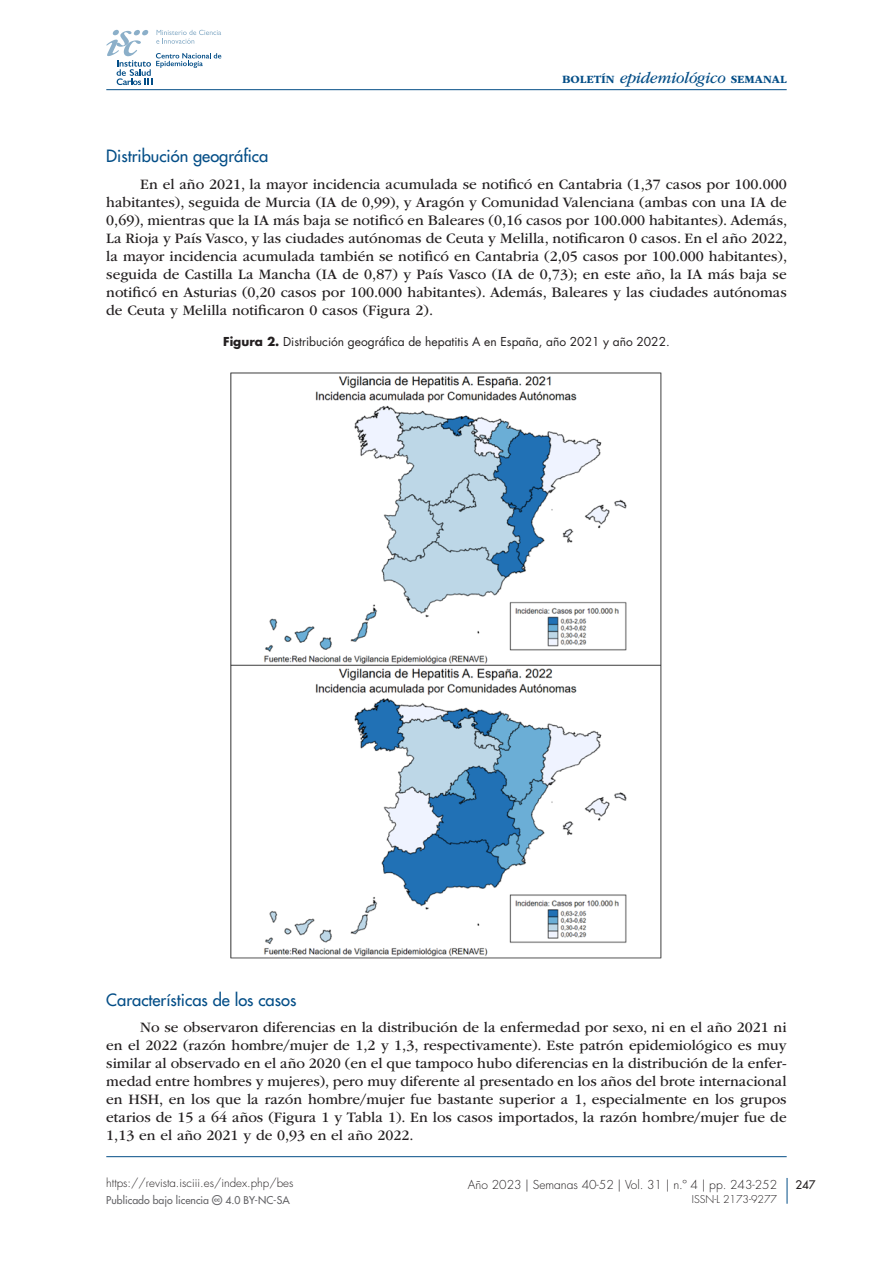
<style>
.page{position:relative;width:893px;height:1263px;background:#fff}
.page>*{position:absolute;margin:0;border:0;box-sizing:border-box;transform-origin:0 0}
.sps_tit_secc_3{font:500 16.5px "Futura Std";color:#044e87}
.t1{font:15px/18px "ITC Garamond Std";color:#231f20;text-align:justify}
.sps_figur_titulo{font:12px "Futura Std";color:#231f20}
.t2{font:300 12px "Futura Std";color:#231f20}
.t3{font:300 11.55px "Futura Std";color:#231f20}
.t4{font:700 11.55px "ITC Garamond Std";color:#044e87}
.t5{font:500 11.55px "Futura Std";color:#231f20}
.t6{font:500 10.5px "Futura Std";color:#636366}
.t7{font:300 10.5px "Futura Std";color:#231f20}
.s1{font-weight:400;font-style:italic;font-size:16.5px}
.s2{font-weight:700}
</style>
<div class="page">
<hr style="left:106px;top:89px;width:681px;height:1px;background:#044e87">
<svg style="left:106px;top:30px;width:115px;height:55px"></svg>
<svg style="left:787px;top:1178px;width:1px;height:26px"></svg>
<img style="left:231px;top:373px;width:431px;height:585px">
<hr style="left:106px;top:1156px;width:681px;height:1px;background:#044e87">
<p class="t4" style="left:562px;top:73px;width:226px">BOLETÍN <span class="s1">epidemiológico</span> SEMANAL</p>
<p class="sps_tit_secc_3" style="left:106px;top:146px;width:163px">Distribución geográfica</p>
<p class="t1" style="left:106px;top:175px;width:682px;text-indent:34px">En el año 2021, la mayor incidencia acumulada se notificó en Cantabria (1,37 casos por 100.000 habitantes), seguida de Murcia (IA de 0,99), y Aragón y Comunidad Valenciana (ambas con una IA de 0,69), mientras que la IA más baja se notificó en Baleares (0,16 casos por 100.000 habitantes). Además, La Rioja y País Vasco, y las ciudades autónomas de Ceuta y Melilla, notificaron 0 casos. En el año 2022, la mayor incidencia acumulada también se notificó en Cantabria (2,05 casos por 100.000 habitantes), seguida de Castilla La Mancha (IA de 0,87) y País Vasco (IA de 0,73); en este año, la IA más baja se notificó en Asturias (0,20 casos por 100.000 habitantes). Además, Baleares y las ciudades autónomas de Ceuta y Melilla notificaron 0 casos (Figura 2).</p>
<p class="sps_figur_titulo" style="left:223px;top:334px;width:448px"><span class="s2">Figura 2.</span> Distribución geográfica de hepatitis A en España, año 2021 y año 2022.</p>
<p class="sps_tit_secc_3" style="left:106px;top:989px;width:192px">Características de los casos</p>
<p class="t1" style="left:106px;top:1019px;width:682px;text-indent:34px">No se observaron diferencias en la distribución de la enfermedad por sexo, ni en el año 2021 ni en el 2022 (razón hombre/mujer de 1,2 y 1,3, respectivamente). Este patrón epidemiológico es muy similar al observado en el año 2020 (en el que tampoco hubo diferencias en la distribución de la enfer&shy;medad entre hombres y mujeres), pero muy diferente al presentado en los años del brote internacional en HSH, en los que la razón hombre/mujer fue bastante superior a 1, especialmente en los grupos etarios de 15 a 64 años (Figura 1 y Tabla 1). En los casos importados, la razón hombre/mujer fue de 1,13 en el año 2021 y de 0,93 en el año 2022.</p>
<p class="t3" style="left:106px;top:1176px;width:189px">https://revista.isciii.es/index.php/bes</p>
<p class="t6" style="left:106px;top:1193px;width:185px">Publicado bajo licencia ▼❖□□■▲ 4.0 BY-NC-SA</p>
<p class="t2" style="left:468px;top:1177px;width:311px">Año 2023 | Semanas 40-52 | Vol. 31 | n.º 4 | pp. 243-252</p>
<p class="t5" style="left:795px;top:1177px;width:22px">247</p>
<p class="t7" style="left:692px;top:1193px;width:87px">ISSN-L 2173-9277</p>
</div>
